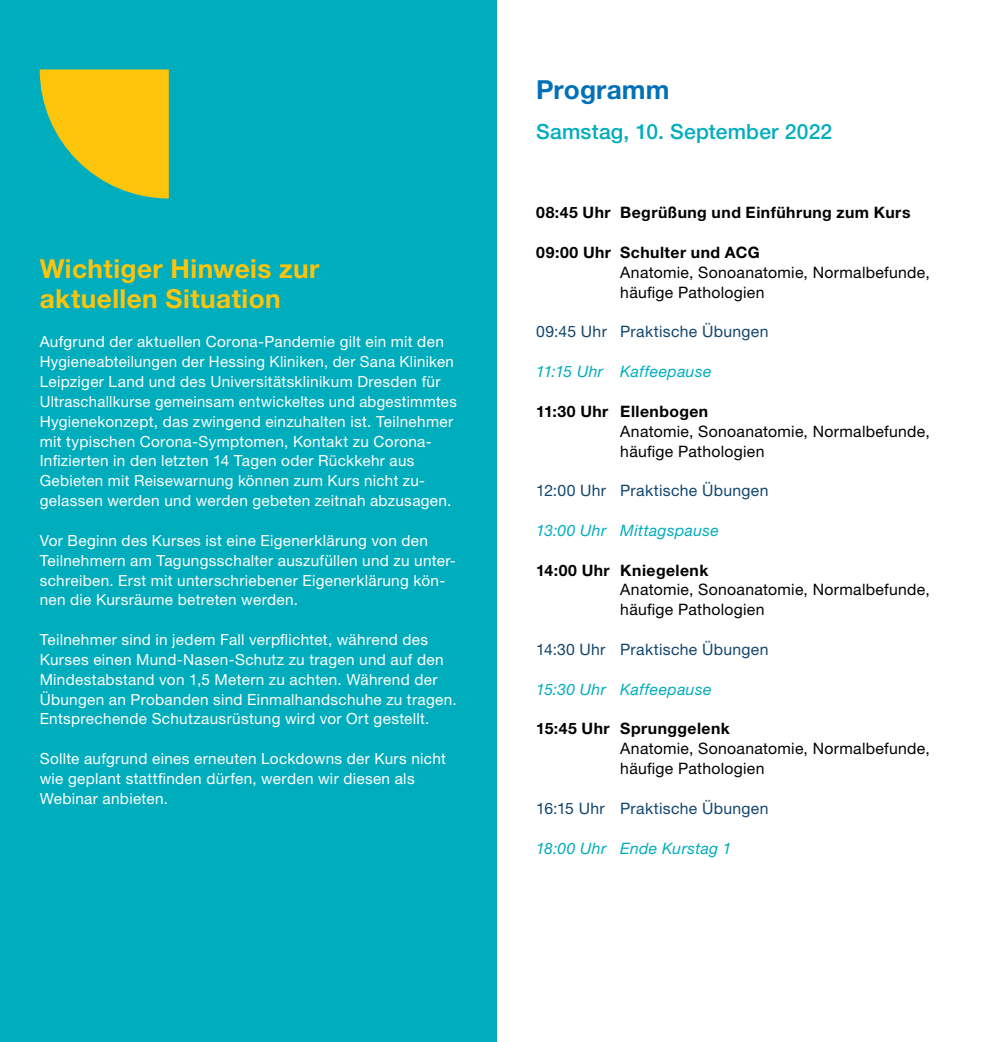
<style>
.page{position:relative;width:993px;height:1042px;background:#fff}
.page>*{position:absolute;margin:0;border:0;box-sizing:border-box;transform-origin:0 0}
.t1{font:700 26.25px/29.8px "Helvetica Neue LT Pro";letter-spacing:.015em;color:#fdc40c}
.t2{font:700 26.25px "Helvetica Neue LT Pro";letter-spacing:.005em;color:#0071b7}
.t3{font:500 21px "Helvetica Neue LT Pro";letter-spacing:.01em;color:#00adbd}
.t4{font:15.75px/19.8px "Helvetica Neue LT Pro";letter-spacing:.02em;color:#000}
.t5{font:700 15.75px "Helvetica Neue LT Pro";letter-spacing:.03em;color:#000}
.t6{font:15.75px "Helvetica Neue LT Pro";letter-spacing:.02em;color:#13466e}
.t7{font:italic 15.75px "Helvetica Neue LT Pro";letter-spacing:.02em;color:#00adbd}
.t8{font:15.4px/19.8px "Helvetica Neue LT Pro";letter-spacing:.02em;color:#fff}
</style>
<div class="page">
<div style="left:0;top:0;width:496px;height:1042px;background:#00adbd"></div>
<svg style="left:40px;top:69px;width:129px;height:129px"></svg>
<h1 class="t1" style="left:40px;top:253px;width:281px">Wichtiger Hinweis zur aktuellen Situation</h1>
<p class="t8" style="left:40px;top:332px;width:418px">Aufgrund der aktuellen Corona-Pandemie gilt ein mit den Hygieneabteilungen der Hessing Kliniken, der Sana Kliniken Leipziger Land und des Universitätsklinikum Dresden für Ultraschallkurse gemeinsam entwickeltes und abgestimmtes Hygienekonzept, das zwingend einzuhalten ist. Teilnehmer mit typischen Corona-Symptomen, Kontakt zu Corona-Infizierten in den letzten 14 Tagen oder Rückkehr aus Gebieten mit Reisewarnung können zum Kurs nicht zu&shy;gelassen werden und werden gebeten zeitnah abzusagen.</p>
<p class="t8" style="left:40px;top:530px;width:417px">Vor Beginn des Kurses ist eine Eigenerklärung von den Teilnehmern am Tagungsschalter auszufüllen und zu unter&shy;schreiben. Erst mit unterschriebener Eigenerklärung kön&shy;nen die Kursräume betreten werden.</p>
<p class="t8" style="left:40px;top:629px;width:418px">Teilnehmer sind in jedem Fall verpflichtet, während des Kurses einen Mund-Nasen-Schutz zu tragen und auf den Mindestabstand von 1,5 Metern zu achten. Während der Übungen an Probanden sind Einmalhandschuhe zu tragen.<br>Entsprechende Schutzausrüstung wird vor Ort gestellt.</p>
<p class="t8" style="left:40px;top:748px;width:408px">Sollte aufgrund eines erneuten Lockdowns der Kurs nicht wie geplant stattfinden dürfen, werden wir diesen als<br>Webinar anbieten.</p>
<h1 class="t2" style="left:536px;top:74px;width:135px">Programm</h1>
<h2 class="t3" style="left:536px;top:119px;width:297px">Samstag, 10. September 2022</h2>
<p class="t5" style="left:536px;top:203px;width:375px">08:45 Uhr Begrüßung und Einführung zum Kurs</p>
<p class="t5" style="left:536px;top:243px;width:225px">09:00 Uhr Schulter und ACG</p>
<p class="t4" style="left:620px;top:262px;width:311px">Anatomie, Sonoanatomie, Normalbefunde, häufige Pathologien</p>
<p class="t6" style="left:536px;top:322px;width:234px">09:45 Uhr Praktische Übungen</p>
<p class="t7" style="left:536px;top:362px;width:177px">11:15 Uhr Kaffeepause</p>
<p class="t5" style="left:536px;top:401px;width:173px">11:30 Uhr Ellenbogen</p>
<p class="t4" style="left:620px;top:421px;width:311px">Anatomie, Sonoanatomie, Normalbefunde, häufige Pathologien</p>
<p class="t6" style="left:536px;top:481px;width:234px">12:00 Uhr Praktische Übungen</p>
<p class="t7" style="left:536px;top:521px;width:184px">13:00 Uhr Mittagspause</p>
<p class="t5" style="left:536px;top:560px;width:174px">14:00 Uhr Kniegelenk</p>
<p class="t4" style="left:620px;top:580px;width:311px">Anatomie, Sonoanatomie, Normalbefunde, häufige Pathologien</p>
<p class="t6" style="left:536px;top:640px;width:234px">14:30 Uhr Praktische Übungen</p>
<p class="t7" style="left:536px;top:679px;width:177px">15:30 Uhr Kaffeepause</p>
<p class="t5" style="left:536px;top:719px;width:195px">15:45 Uhr Sprunggelenk</p>
<p class="t4" style="left:620px;top:738px;width:311px">Anatomie, Sonoanatomie, Normalbefunde, häufige Pathologien</p>
<p class="t6" style="left:536px;top:799px;width:234px">16:15 Uhr Praktische Übungen</p>
<p class="t7" style="left:536px;top:838px;width:197px">18:00 Uhr Ende Kurstag 1</p>
</div>
